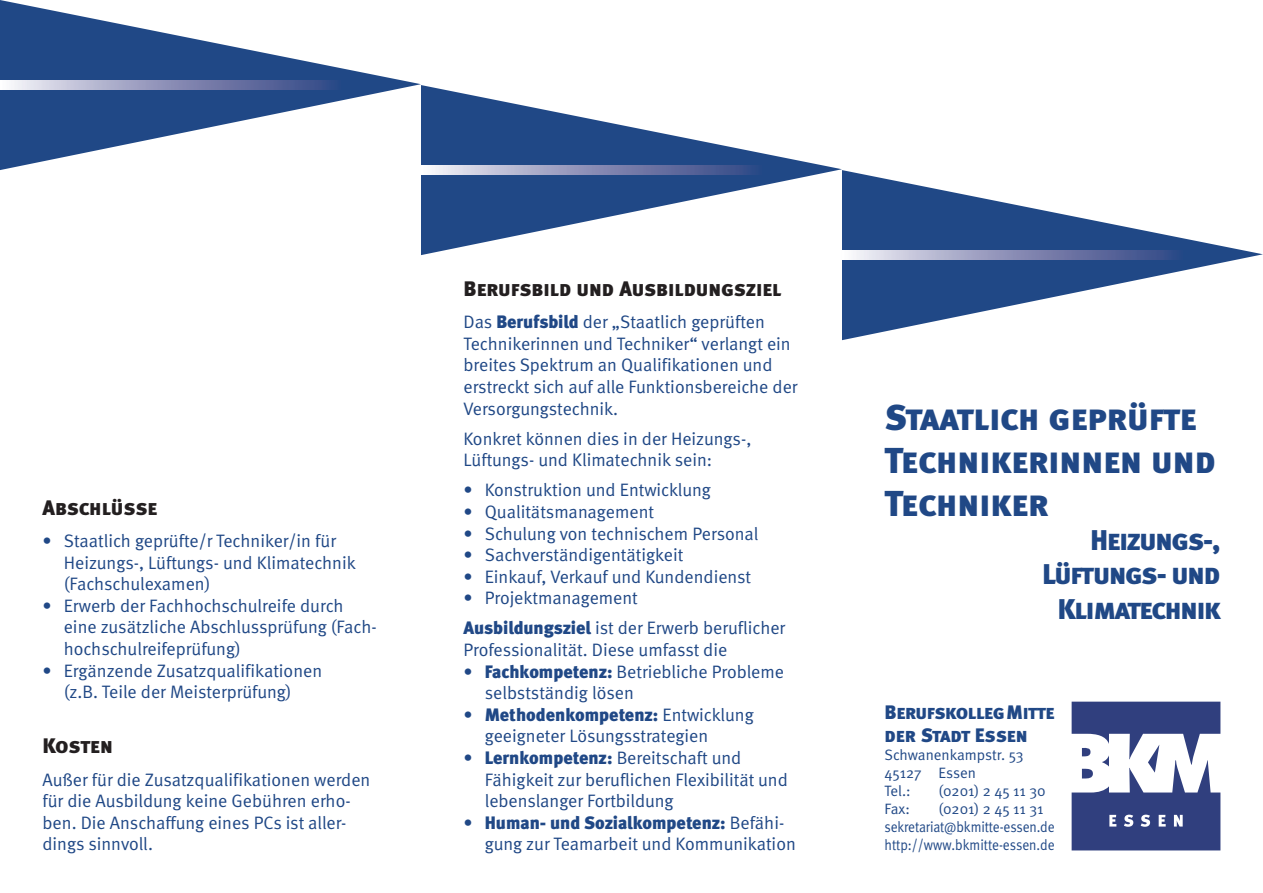
<style>
.page{position:relative;width:1263px;height:893px;background:#fff}
.page>*{position:absolute;margin:0;border:0;box-sizing:border-box;transform-origin:0 0}
.Überschrift_1{font:36px/43.2px "Meta Black Caps";color:#204886}
.Überschrift_1-2{font:28.5px/34.2px "Meta Black Caps";letter-spacing:-.045em;color:#204886;text-align:right}
.Überschrift_3{font:21px "Meta Black Caps";letter-spacing:-.005em;color:#231f20}
.Adresse{font:19.5px "Meta Black Caps";letter-spacing:-.02em;color:#204886}
.Text_Aufzählung{font:18px/21.6px "Meta Normal";color:#204886}
.Text{font:18px/21.6px "Meta Normal";color:#204886}
.Adresse-2{font:15px "Meta Normal";letter-spacing:-.005em;color:#204886}
.Adresse-3{font:15px "Meta Normal";letter-spacing:-.005em;color:#204886;scale:.9 1}
.s1{font-family:"Meta";font-weight:900}
</style>
<div class="page">
<svg style="left:0;top:0;width:42px;height:170px;background:#2e538d"></svg>
<svg style="left:842px;top:247px;width:421px;height:93px"></svg>
<svg style="left:0;top:81px;width:42px;height:8px"></svg>
<svg style="left:842px;top:251px;width:340px;height:8px;background:#8e95b9"></svg>
<svg style="left:42px;top:8px;width:1184px;height:239px"></svg>
<svg style="left:1071px;top:702px;width:149px;height:148px"></svg>
<p class="Überschrift_3" style="left:43px;top:495px;width:116px">Abschlüsse</p>
<p class="Text_Aufzählung" style="left:64px;top:530px;width:293px;text-indent:-21px">• Staatlich geprüfte/r Techniker/in für<br>Heizungs-, Lüftungs- und Klimatechnik (Fachschulexamen)</p>
<p class="Text_Aufzählung" style="left:64px;top:595px;width:314px;text-indent:-21px">• Erwerb der Fachhochschulreife durch eine zusätzliche Abschlussprüfung (Fach&shy;hochschulreifeprüfung)</p>
<p class="Text_Aufzählung" style="left:43px;top:659px;width:281px;text-align:center">• Ergänzende Zusatzqualifikationen (z.B. Teile der Meisterprüfung)</p>
<p class="Überschrift_3" style="left:43px;top:733px;width:72px">Kosten</p>
<p class="Text" style="left:43px;top:768px;width:329px">Außer für die Zusatzqualifikationen werden für die Ausbildung keine Gebühren erho&shy;ben. Die Anschaffung eines PCs ist aller&shy;dings sinnvoll.</p>
<p class="Überschrift_3" style="left:463px;top:276px;width:319px">Berufsbild und Ausbildungsziel</p>
<p class="Text" style="left:463px;top:311px;width:336px">Das <span class="s1">Berufsbild</span> der „Staatlich geprüften Technikerinnen und Techniker“ verlangt ein breites Spektrum an Qualifikationen und erstreckt sich auf alle Funktionsbereiche der Versorgungstechnik.</p>
<p class="Text" style="left:463px;top:427px;width:289px">Konkret können dies in der Heizungs-,<br>Lüftungs- und Klimatechnik sein:</p>
<p class="Text_Aufzählung" style="left:463px;top:479px;width:249px">• Konstruktion und Entwicklung</p>
<p class="Text_Aufzählung" style="left:463px;top:501px;width:192px">• Qualitätsmanagement</p>
<p class="Text_Aufzählung" style="left:463px;top:522px;width:296px">• Schulung von technischem Personal</p>
<p class="Text_Aufzählung" style="left:463px;top:544px;width:221px">• Sachverständigentätigkeit</p>
<p class="Text_Aufzählung" style="left:463px;top:565px;width:289px">• Einkauf, Verkauf und Kundendienst</p>
<p class="Text_Aufzählung" style="left:463px;top:587px;width:176px">• Projektmanagement</p>
<p class="Text" style="left:463px;top:617px;width:323px"><span class="s1">Ausbildungsziel</span> ist der Erwerb beruflicher<br>Professionalität. Diese umfasst die</p>
<p class="Text_Aufzählung" style="left:485px;top:660px;width:301px;text-indent:-21px">• <span class="s1">Fachkompetenz:</span> Betriebliche Probleme selbstständig lösen</p>
<p class="Text_Aufzählung" style="left:485px;top:704px;width:270px;text-indent:-21px">• <span class="s1">Methodenkompetenz:</span> Entwicklung geeigneter Lösungsstrategien</p>
<p class="Text_Aufzählung" style="left:485px;top:747px;width:305px;text-indent:-21px">• <span class="s1">Lernkompetenz:</span> Bereitschaft und<br>Fähigkeit zur beruflichen Flexibilität und lebenslanger Fortbildung</p>
<p class="Text_Aufzählung" style="left:485px;top:812px;width:313px;text-indent:-21px">• <span class="s1">Human- und Sozialkompetenz:</span> Befähi&shy;gung zur Teamarbeit und Kommunikation</p>
<p class="Überschrift_1" style="left:884px;top:395px;width:333px">Staatlich geprüfte<br>Technikerinnen und<br>Techniker</p>
<p class="Überschrift_1-2" style="left:1042px;top:523px;width:180px">Heizungs-,<br>Lüftungs- und<br>Klimatechnik</p>
<p class="Adresse" style="left:884px;top:700px;width:172px">Berufskolleg Mitte</p>
<p class="Adresse" style="left:884px;top:724px;width:145px">der Stadt Essen</p>
<p class="Adresse-2" style="left:884px;top:747px;width:141px">Schwanenkampstr. 53</p>
<p class="Adresse-2" style="left:884px;top:765px;width:93px">45127 Essen</p>
<p class="Adresse-2" style="left:884px;top:783px;width:28px">Tel.:</p>
<p class="Adresse-2" style="left:938px;top:783px;width:109px">(0201) 2 45 11 30</p>
<p class="Adresse-2" style="left:884px;top:801px;width:27px">Fax:</p>
<p class="Adresse-2" style="left:938px;top:801px;width:106px">(0201) 2 45 11 31</p>
<p class="Adresse-3" style="left:884px;top:819px;width:191px">sekretariat@bkmitte-essen.de</p>
<p class="Adresse-3" style="left:884px;top:837px;width:190px">http://www.bkmitte-essen.de</p>
</div>
